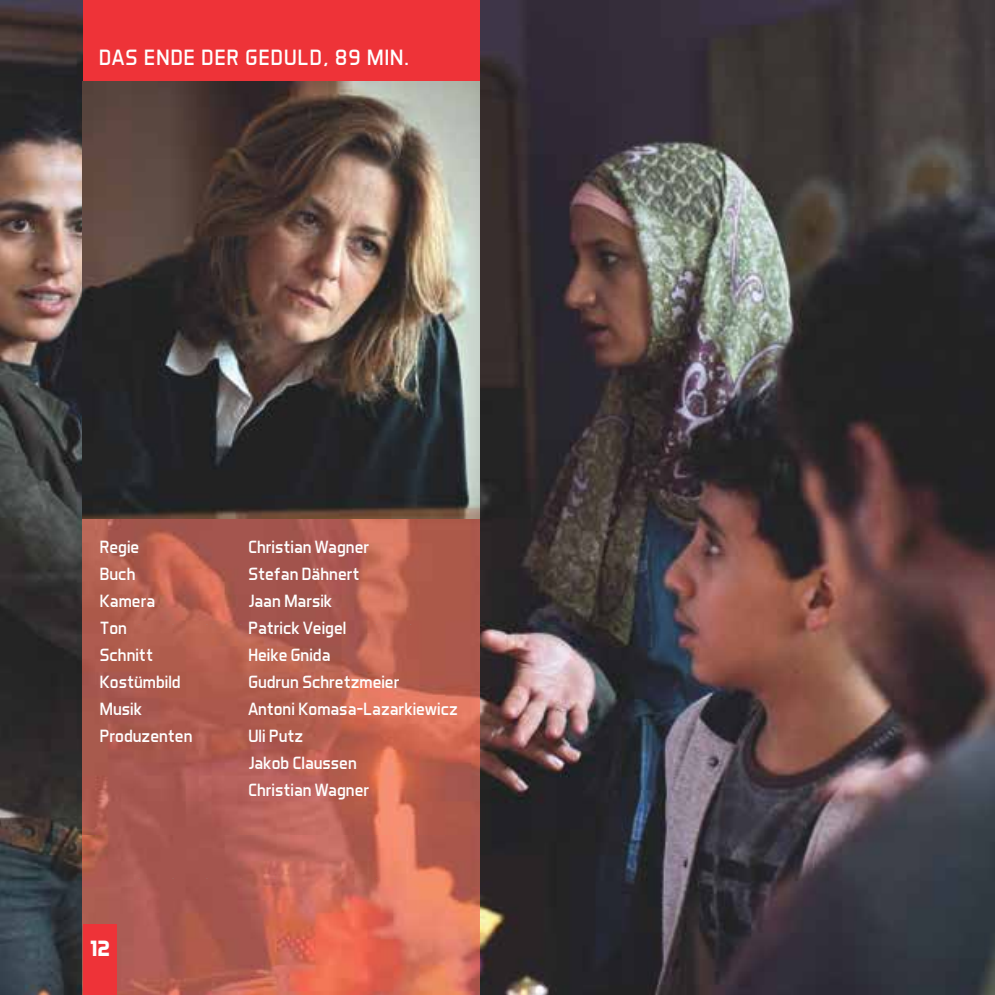
<style>
.page{position:relative;width:995px;height:995px;background:#fff}
.page>*{position:absolute;margin:0;border:0;box-sizing:border-box;transform-origin:0 0}
.t1{font:22.5px "Aero Matics";letter-spacing:.05em;color:#fff}
.t2{font:700 22.5px "Aero Matics";color:#fff}
.t3{font:18px/27px "Aero Matics";color:#fff}
</style>
<div class="page">
<img style="left:0;top:0;width:995px;height:995px">
<img style="left:83px;top:81px;width:397px;height:914px">
<div style="left:83px;top:0;width:397px;height:81px;background:#ee3338"></div>
<div style="left:83px;top:925px;width:34px;height:70px;background:#ee3338"></div>
<p class="t1" style="left:99px;top:44px;width:311px">DAS ENDE DER GEDULD, 89 MIN.</p>
<p class="t3" style="left:100px;top:533px;width:41px">Regie</p>
<p class="t3" style="left:248px;top:533px;width:122px">Christian Wagner</p>
<p class="t3" style="left:100px;top:560px;width:37px">Buch</p>
<p class="t3" style="left:248px;top:560px;width:113px">Stefan Dähnert</p>
<p class="t3" style="left:100px;top:587px;width:57px">Kamera</p>
<p class="t3" style="left:248px;top:587px;width:85px">Jaan Marsik</p>
<p class="t3" style="left:100px;top:614px;width:29px">Ton</p>
<p class="t3" style="left:248px;top:614px;width:99px">Patrick Veigel</p>
<p class="t3" style="left:100px;top:641px;width:55px">Schnitt</p>
<p class="t3" style="left:248px;top:641px;width:84px">Heike Gnida</p>
<p class="t3" style="left:100px;top:668px;width:82px">Kostümbild</p>
<p class="t3" style="left:248px;top:668px;width:153px">Gudrun Schretzmeier</p>
<p class="t3" style="left:100px;top:695px;width:44px">Musik</p>
<p class="t3" style="left:248px;top:695px;width:211px">Antoni Komasa-Lazarkiewicz</p>
<p class="t3" style="left:100px;top:722px;width:94px">Produzenten</p>
<p class="t3" style="left:248px;top:722px;width:122px">Uli Putz<br>Jakob Claussen<br>Christian Wagner</p>
<p class="t2" style="left:90px;top:935px;width:22px">12</p>
</div>
